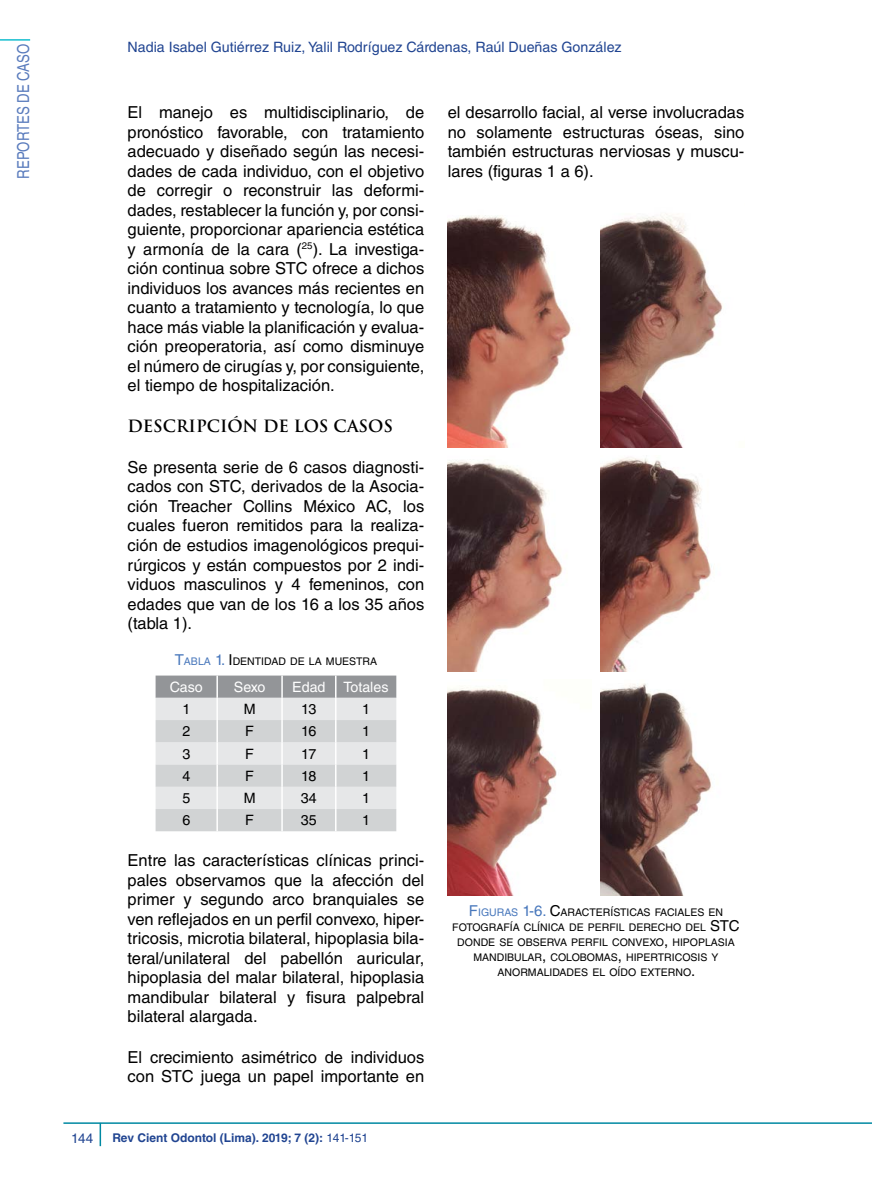
<style>
.page{position:relative;width:872px;height:1187px;background:#fff}
.page>*{position:absolute;margin:0;border:0;box-sizing:border-box;transform-origin:0 0}
.t1{font:16.5px/19.5px "Helvetica LT Std";color:#000;text-align:justify}
.t2{font:700 16.5px "Trajan Pro";color:#000}
.t3{font:16.5px "Helvetica LT Std";color:#587abc;scale:.8 1}
.t4{font:14.25px "Helvetica LT Std";color:#204491}
.t5{font:14.25px "Helvetica LT Std";letter-spacing:-.04em;color:#000}
.t6{font:14.25px "Helvetica LT Std";color:#fff}
.t7{font:13.5px "Helvetica LT Std";color:#204491}
.t8{font:700 12px "Helvetica LT Std";color:#204491}
.t9{font:10.5px "Helvetica LT Std";color:#000}
.s1{font-size:15px;color:#4978bc}
.s2{color:#4978bc}
.s3{font-size:15px}
.s4{font-weight:400}
</style>
<div class="page">
<hr style="left:63px;top:1122px;width:809px;height:1px;background:#0089a2">
<svg style="left:100px;top:1122px;width:1px;height:23px"></svg>
<hr style="left:0;top:39px;width:30px;height:2px;background:#16becf">
<svg style="left:156px;top:675px;width:240px;height:156px;background:#d2d4d5"></svg>
<img style="left:448px;top:215px;width:124px;height:233px">
<img style="left:600px;top:213px;width:123px;height:235px">
<img style="left:448px;top:459px;width:115px;height:212px">
<img style="left:600px;top:457px;width:112px;height:214px">
<img style="left:448px;top:687px;width:109px;height:208px">
<img style="left:600px;top:683px;width:112px;height:212px">
<p class="t3" style="left:14px;top:179px;width:170px;rotate:-90deg">REPORTES DE CASO</p>
<p class="t7" style="left:71px;top:1130px;width:23px">144</p>
<p class="t4" style="left:128px;top:39px;width:495px">Nadia Isabel Gutiérrez Ruiz, Yalil Rodríguez Cárdenas, Raúl Dueñas González</p>
<p class="t1" style="left:128px;top:103px;width:298px">El manejo es multidisciplinario, de pronóstico favorable, con tratamiento adecuado y diseñado según las necesi&shy;dades de cada individuo, con el objetivo de corregir o reconstruir las deformi&shy;dades, restablecer la función y, por consi&shy;guiente, proporcionar apariencia estética y armonía de la cara (<sup>25</sup>). La investiga&shy;ción continua sobre STC ofrece a dichos individuos los avances más recientes en cuanto a tratamiento y tecnología, lo que hace más viable la planificación y evalua&shy;ción preoperatoria, así como disminuye el número de cirugías y, por consiguiente, el tiempo de hospitalización.</p>
<p class="t2" style="left:128px;top:416px;width:27px">DESCRI</p>
<p class="t2" style="left:196px;top:416px;width:25px">PCIÓN</p>
<p class="t2" style="left:263px;top:416px;width:83px">DE LOS CASOS</p>
<p class="t1" style="left:128px;top:457px;width:298px">Se presenta serie de 6 casos diagnosti&shy;cados con STC, derivados de la Asocia&shy;ción Treacher Collins México AC, los cuales fueron remitidos para la realiza&shy;ción de estudios imagenológicos prequi&shy;rúrgicos y están compuestos por 2 indi&shy;viduos masculinos y 4 femeninos, con edades que van de los 16 a los 35 años (tabla 1).</p>
<p class="t9" style="left:175px;top:655px;width:204px"><span class="s1">T</span><span class="s2">ABLA</span> <span class="s1">1.</span> <span class="s3">I</span> DENTIDAD DE LA MUESTRA</p>
<p class="t6" style="left:170px;top:678px;width:34px">Caso</p>
<p class="t6" style="left:234px;top:678px;width:33px">Sexo</p>
<p class="t6" style="left:292px;top:678px;width:35px">Edad</p>
<p class="t6" style="left:343px;top:678px;width:46px">Totales</p>
<p class="t5" style="left:182px;top:700px;width:9px">1</p>
<p class="t5" style="left:244px;top:700px;width:13px">M</p>
<p class="t5" style="left:301px;top:700px;width:17px">13</p>
<p class="t5" style="left:362px;top:700px;width:9px">1</p>
<p class="t5" style="left:182px;top:723px;width:9px">2</p>
<p class="t5" style="left:245px;top:723px;width:10px">F</p>
<p class="t5" style="left:301px;top:723px;width:17px">16</p>
<p class="t5" style="left:362px;top:723px;width:9px">1</p>
<p class="t5" style="left:182px;top:745px;width:9px">3</p>
<p class="t5" style="left:245px;top:745px;width:10px">F</p>
<p class="t5" style="left:301px;top:745px;width:17px">17</p>
<p class="t5" style="left:362px;top:745px;width:9px">1</p>
<p class="t5" style="left:182px;top:767px;width:9px">4</p>
<p class="t5" style="left:245px;top:767px;width:10px">F</p>
<p class="t5" style="left:301px;top:767px;width:17px">18</p>
<p class="t5" style="left:362px;top:767px;width:9px">1</p>
<p class="t5" style="left:182px;top:789px;width:9px">5</p>
<p class="t5" style="left:244px;top:789px;width:13px">M</p>
<p class="t5" style="left:301px;top:789px;width:17px">34</p>
<p class="t5" style="left:362px;top:789px;width:9px">1</p>
<p class="t5" style="left:182px;top:812px;width:9px">6</p>
<p class="t5" style="left:245px;top:812px;width:10px">F</p>
<p class="t5" style="left:301px;top:812px;width:17px">35</p>
<p class="t5" style="left:362px;top:812px;width:9px">1</p>
<p class="t1" style="left:128px;top:850px;width:298px">Entre las características clínicas princi&shy;pales observamos que la afección del primer y segundo arco branquiales se ven reflejados en un perfil convexo, hiper&shy;tricosis, microtia bilateral, hipoplasia bila&shy;teral/unilateral del pabellón auricular, hipoplasia del malar bilateral, hipoplasia mandibular bilateral y fisura palpebral bilateral alargada.</p>
<p class="t1" style="left:128px;top:1047px;width:298px">El crecimiento asimétrico de individuos con STC juega un papel importante en</p>
<p class="t8" style="left:112px;top:1130px;width:257px">Rev Cient Odontol (Lima). 2019; 7 (2): <span class="s4">141-151</span></p>
<p class="t1" style="left:448px;top:103px;width:298px">el desarrollo facial, al verse involucradas no solamente estructuras óseas, sino también estructuras nerviosas y muscu&shy;lares (figuras 1 a 6).</p>
<p class="t9" style="left:469px;top:906px;width:256px"><span class="s1">F</span><span class="s2">IGURAS</span> <span class="s1">1-6.</span> <span class="s3">C</span>ARACTERÍSTICAS FACIALES EN</p>
<p class="t9" style="left:452px;top:921px;width:269px">FOTOGRAFÍA CLÍNICA DE PERFIL DERECHO DEL <span class="s3">STC</span></p>
<p class="t9" style="left:457px;top:936px;width:279px">DONDE SE OBSERVA PERFIL CONVEXO<span class="s3">,</span> HIPOPLASIA</p>
<p class="t9" style="left:473px;top:951px;width:247px">MANDIBULAR<span class="s3">,</span> COLOBOMAS<span class="s3">,</span> HIPERTRICOSIS Y</p>
<p class="t9" style="left:497px;top:966px;width:199px">ANORMALIDADES EL OÍDO EXTERNO<span class="s3">.</span></p>
</div>
